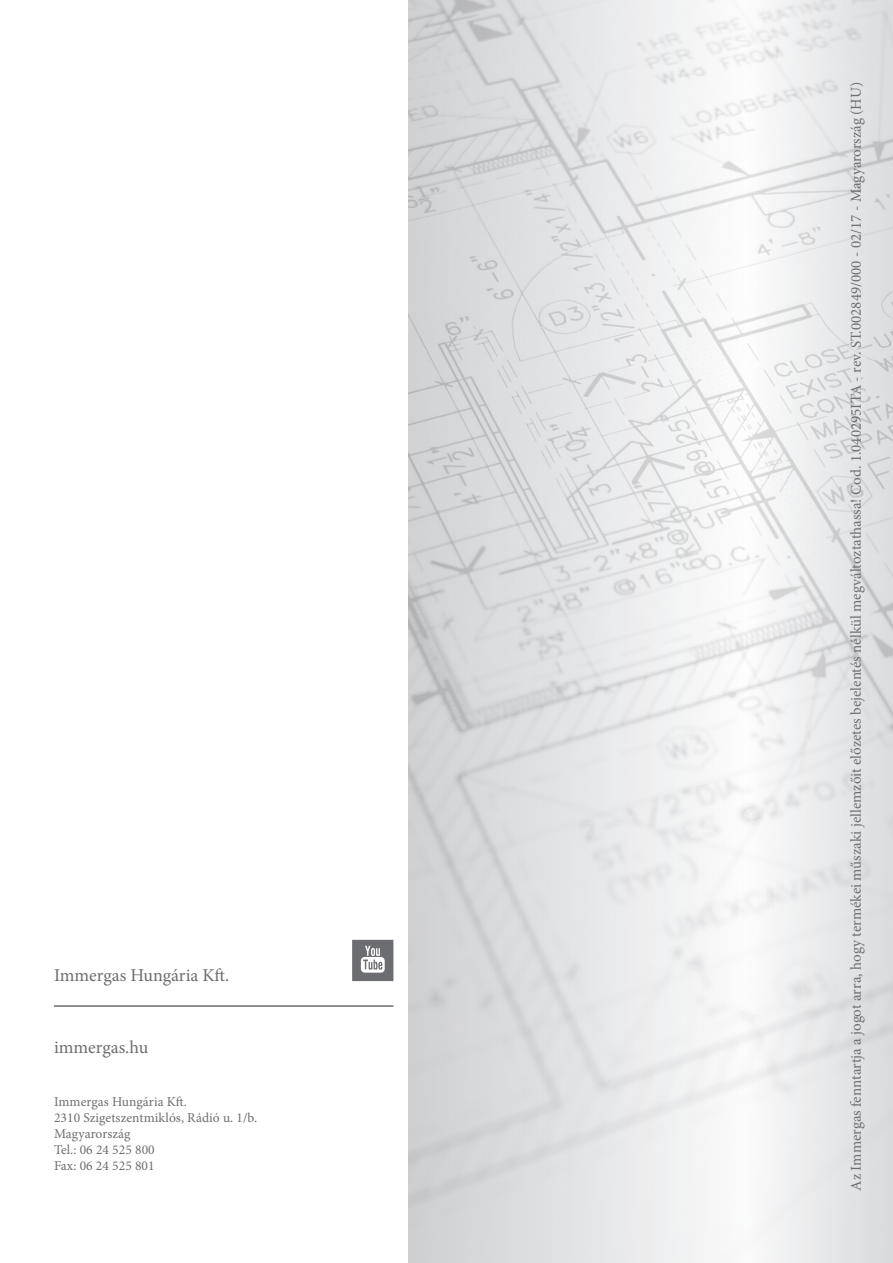
<style>
.page{position:relative;width:893px;height:1263px;background:#fff}
.page>*{position:absolute;margin:0;border:0;box-sizing:border-box;transform-origin:0 0}
.t1{font:18px "Minion Pro";letter-spacing:-.005em;color:#6c6d70}
.t2{font:15px "Minion Pro";color:#6c6d70}
.t3{font:13.5px/16.2px "Minion Pro";letter-spacing:.005em;color:#6c6d70}
</style>
<div class="page">
<img style="left:408px;top:0;width:485px;height:1263px">
<hr style="left:54px;top:1005px;width:339px;height:2px;background:#6c6d70">
<svg style="left:352px;top:940px;width:41px;height:41px;background:#898a8d"></svg>
<p class="t1" style="left:54px;top:963px;width:177px">Immergas Hungária Kft.</p>
<p class="t1" style="left:54px;top:1035px;width:96px">immergas.hu</p>
<p class="t3" style="left:54px;top:1093px;width:205px">Immergas Hungária Kft.<br>2310 Szigetszentmiklós, Rádió u. 1/b.<br>Magyarország<br>Tel.: 06 24 525 800<br>Fax: 06 24 525 801</p>
<p class="t2" style="left:846px;top:1191px;width:1110px;rotate:-90deg">Az Immergas fenntartja a jogot arra, hogy termékei műszaki jellemzőit előzetes bejelentés nélkül megváltoztathassa! Cod. 1.040295ITA - rev. ST.002849/000 - 02/17 - Magyarország (HU)</p>
</div>
